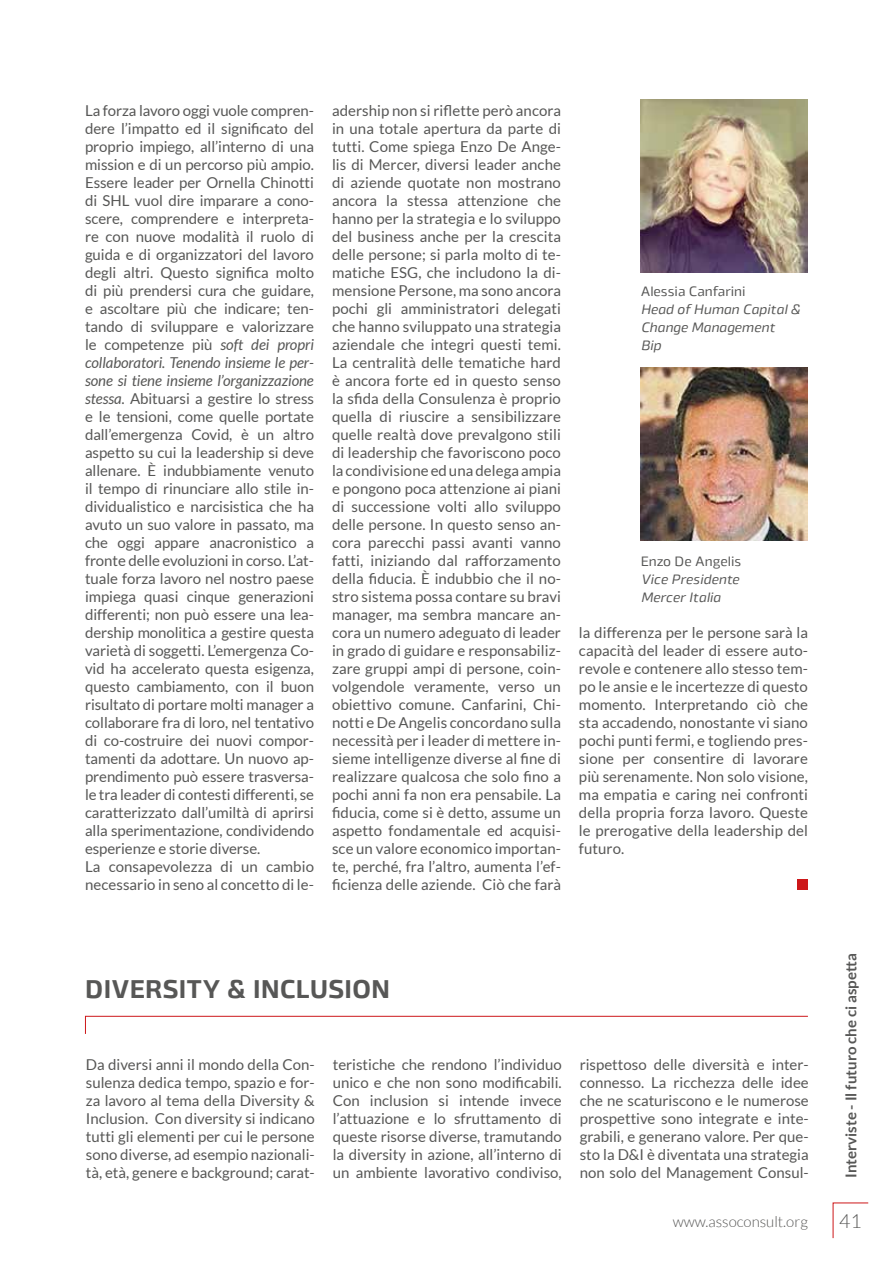
<style>
.page{position:relative;width:893px;height:1263px;background:#fff}
.page>*{position:absolute;margin:0;border:0;box-sizing:border-box;transform-origin:0 0}
.t1{font:700 25.5px "Byker";letter-spacing:.01em;color:#575756}
.t2{font:300 19.5px "Lato";color:#575756}
.t3{font:15px/18px "Lato";letter-spacing:-.005em;color:#575756;text-align:justify}
.t4{font:700 15px "Lato";color:#575756}
.t5{font:300 15px "Lato";color:#575756}
.t6{font:italic 13.5px/18px "Byker";color:#575756}
.t7{font:13.5px "Byker";color:#575756}
.s1{font-style:italic}
</style>
<div class="page">
<div style="left:797px;top:879px;width:11px;height:11px;background:#cd1719"></div>
<img style="left:641px;top:368px;width:167px;height:173px">
<img style="left:641px;top:100px;width:167px;height:173px">
<svg style="left:85px;top:1015px;width:723px;height:19px"></svg>
<svg style="left:832px;top:1202px;width:37px;height:37px"></svg>
<p class="t3" style="left:85px;top:101px;width:230px;text-align:left">La forza lavoro oggi vuole compren&shy;dere l’impatto ed il significato del proprio impiego, all’interno di una mission e di un percorso più ampio.<br>Essere leader per Ornella Chinotti di SHL vuol dire imparare a cono&shy;scere, comprendere e interpreta&shy;re con nuove modalità il ruolo di guida e di organizzatori del lavoro degli altri. Questo significa molto di più prendersi cura che guidare, e ascoltare più che indicare; ten&shy;tando di sviluppare e valorizzare le competenze più <span class="s1">soft dei propri collaboratori. Tenendo insieme le per&shy;sone si tiene insieme l’organizzazione stessa.</span> Abituarsi a gestire lo stress e le tensioni, come quelle portate dall’emergenza Covid, è un altro aspetto su cui la leadership si deve allenare. È indubbiamente venuto il tempo di rinunciare allo stile in&shy;dividualistico e narcisistica che ha avuto un suo valore in passato, ma che oggi appare anacronistico a fronte delle evoluzioni in corso. L’at&shy;tuale forza lavoro nel nostro paese impiega quasi cinque generazioni differenti; non può essere una lea&shy;dership monolitica a gestire questa varietà di soggetti. L’emergenza Co&shy;vid ha accelerato questa esigenza, questo cambiamento, con il buon risultato di portare molti manager a collaborare fra di loro, nel tentativo di co-costruire dei nuovi compor&shy;tamenti da adottare. Un nuovo ap&shy;prendimento può essere trasversa&shy;le tra leader di contesti differenti, se caratterizzato dall’umiltà di aprirsi alla sperimentazione, condividendo esperienze e storie diverse.<br>La consapevolezza di un cambio necessario in seno al concetto di le-</p>
<p class="t3" style="left:332px;top:101px;width:230px">adership non si riflette però ancora in una totale apertura da parte di tutti. Come spiega Enzo De Ange&shy;lis di Mercer, diversi leader anche di aziende quotate non mostrano ancora la stessa attenzione che hanno per la strategia e lo sviluppo del business anche per la crescita delle persone; si parla molto di te&shy;matiche ESG, che includono la di&shy;mensione Persone, ma sono ancora pochi gli amministratori delegati che hanno sviluppato una strategia aziendale che integri questi temi.<br>La centralità delle tematiche hard è ancora forte ed in questo senso la sfida della Consulenza è proprio quella di riuscire a sensibilizzare quelle realtà dove prevalgono stili di leadership che favoriscono poco la condivisione ed una delega ampia e pongono poca attenzione ai piani di successione volti allo sviluppo delle persone. In questo senso an&shy;cora parecchi passi avanti vanno fatti, iniziando dal rafforzamento della fiducia. È indubbio che il no&shy;stro sistema possa contare su bravi manager, ma sembra mancare an&shy;cora un numero adeguato di leader in grado di guidare e responsabiliz&shy;zare gruppi ampi di persone, coin&shy;volgendole veramente, verso un obiettivo comune. Canfarini, Chi&shy;notti e De Angelis concordano sulla necessità per i leader di mettere in&shy;sieme intelligenze diverse al fine di realizzare qualcosa che solo fino a pochi anni fa non era pensabile. La fiducia, come si è detto, assume un aspetto fondamentale ed acquisi&shy;sce un valore economico importan&shy;te, perché, fra l’altro, aumenta l’ef&shy;ficienza delle aziende. Ciò che farà</p>
<p class="t7" style="left:641px;top:281px;width:106px">Alessia Canfarini</p>
<p class="t6" style="left:641px;top:299px;width:161px">Head of Human Capital &amp;<br>Change Management<br>Bip</p>
<p class="t7" style="left:641px;top:551px;width:102px">Enzo De Angelis</p>
<p class="t6" style="left:641px;top:569px;width:100px">Vice Presidente<br>Mercer Italia</p>
<p class="t3" style="left:579px;top:623px;width:230px">la differenza per le persone sarà la capacità del leader di essere auto&shy;revole e contenere allo stesso tem&shy;po le ansie e le incertezze di questo momento. Interpretando ciò che sta accadendo, nonostante vi siano pochi punti fermi, e togliendo pres&shy;sione per consentire di lavorare più serenamente. Non solo visione, ma empatia e caring nei confronti della propria forza lavoro. Queste le prerogative della leadership del futuro.</p>
<p class="t4" style="left:842px;top:1178px;width:227px;rotate:-90deg">Interviste - Il futuro che ci aspetta</p>
<h1 class="t1" style="left:85px;top:968px;width:306px">DIVERSITY &amp; INCLUSION</h1>
<p class="t3" style="left:86px;top:1055px;width:230px">Da diversi anni il mondo della Con&shy;sulenza dedica tempo, spazio e for&shy;za lavoro al tema della Diversity &amp; Inclusion. Con diversity si indicano tutti gli elementi per cui le persone sono diverse, ad esempio nazionali&shy;tà, età, genere e background; carat-</p>
<p class="t3" style="left:333px;top:1055px;width:230px">teristiche che rendono l’individuo unico e che non sono modificabili.<br>Con inclusion si intende invece l’attuazione e lo sfruttamento di queste risorse diverse, tramutando la diversity in azione, all’interno di un ambiente lavorativo condiviso,</p>
<p class="t3" style="left:580px;top:1055px;width:230px">rispettoso delle diversità e inter&shy;connesso. La ricchezza delle idee che ne scaturiscono e le numerose prospettive sono integrate e inte&shy;grabili, e generano valore. Per que&shy;sto la D&amp;I è diventata una strategia non solo del Management Consul-</p>
<p class="t5" style="left:673px;top:1213px;width:137px">www.assoconsult.org</p>
<h2 class="t2" style="left:839px;top:1211px;width:24px">41</h2>
</div>
